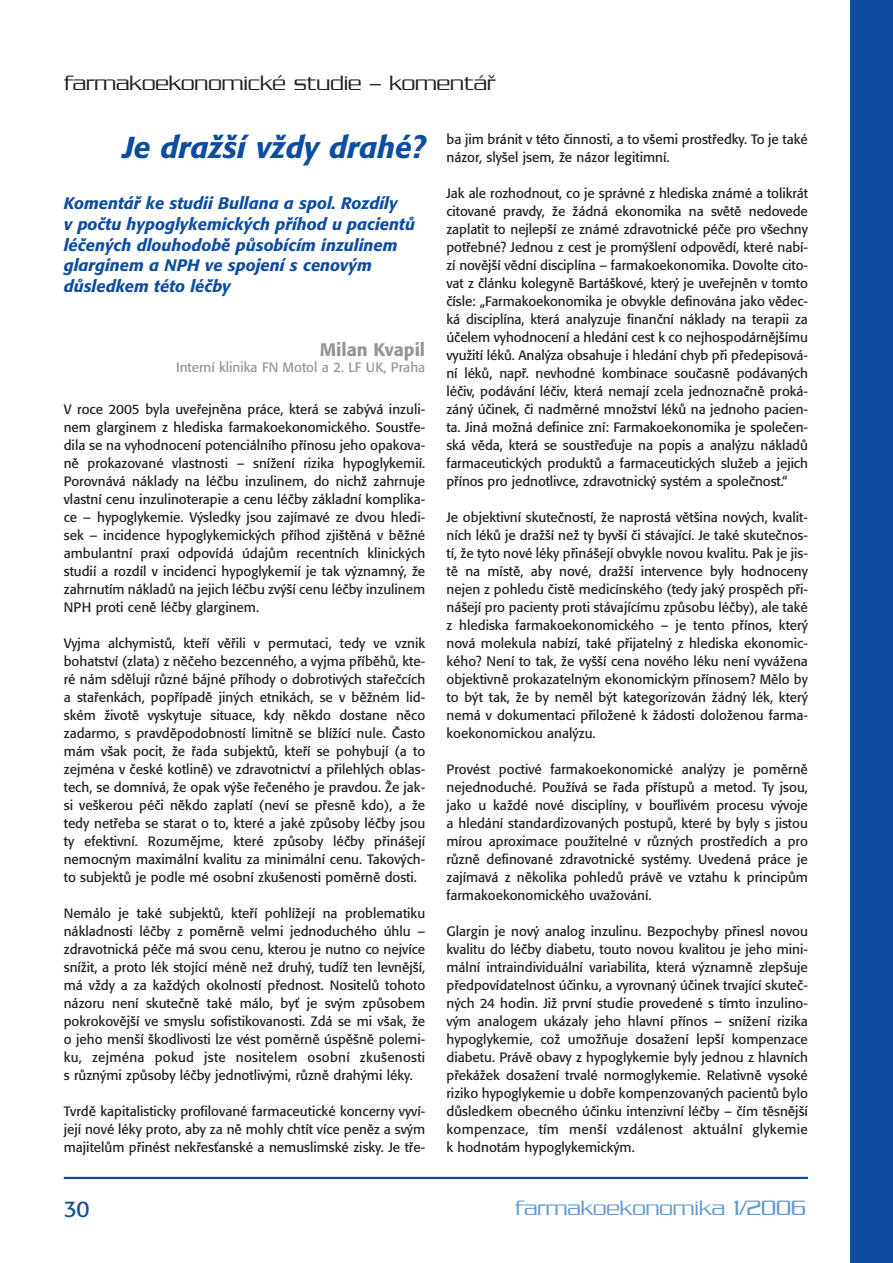
<style>
.page{position:relative;width:893px;height:1263px;background:#fff}
.page>*{position:absolute;margin:0;border:0;box-sizing:border-box;transform-origin:0 0}
.t1{font:italic 500 30px "Formata CE";color:#0d4da1}
.t2{font:300 22.5px "Serpentine CE";color:#231f20}
.t3{font:300 22.5px "Serpentine CE";color:#6599d1}
.t4{font:22.5px "Formata CE";color:#0d4da1}
.t5{font:500 18px "Formata CE";color:#939598}
.t6{font:italic 500 16.5px/20.7px "Formata CE";color:#0d4da1}
.t7{font:13.5px/18px "Formata CE";color:#231f20;text-align:justify}
.t8{font:13.5px "Formata CE";color:#939598}
</style>
<div class="page">
<div style="left:850px;top:0;width:43px;height:1263px;background:#0d4da1"></div>
<hr style="left:64px;top:1177px;width:744px;height:2px;background:#0d4da1">
<h2 class="t2" style="left:64px;top:72px;width:433px">farmakoekonomické studie – komentář</h2>
<h1 class="t1" style="left:123px;top:134px;width:304px">Je dražší vždy drahé?</h1>
<p class="t6" style="left:64px;top:195px;width:353px">Komentář ke studii Bullana a spol. Rozdíly<br>v počtu hypoglykemických příhod u pacientů léčených dlouhodobě působícím inzulinem glarginem a NPH ve spojení s cenovým důsledkem této léčby</p>
<h3 class="t5" style="left:320px;top:341px;width:107px">Milan Kvapil</h3>
<p class="t8" style="left:176px;top:362px;width:251px">Interní klinika FN Motol a 2. LF UK, Praha</p>
<p class="t7" style="left:64px;top:401px;width:363px">V roce 2005 byla uveřejněna práce, která se zabývá inzuli&shy;nem glarginem z hlediska farmakoekonomického. Soustře&shy;dila se na vyhodnocení potenciálního přínosu jeho opakova&shy;ně prokazované vlastnosti – snížení rizika hypoglykemií.<br>Porovnává náklady na léčbu inzulinem, do nichž zahrnuje vlastní cenu inzulinoterapie a cenu léčby základní komplika&shy;ce – hypoglykemie. Výsledky jsou zajímavé ze dvou hledi&shy;sek – incidence hypoglykemických příhod zjištěná v běžné ambulantní praxi odpovídá údajům recentních klinických studií a rozdíl v incidenci hypoglykemií je tak významný, že zahrnutím nákladů na jejich léčbu zvýší cenu léčby inzulinem NPH proti ceně léčby glarginem.</p>
<p class="t7" style="left:64px;top:635px;width:363px">Vyjma alchymistů, kteří věřili v permutaci, tedy ve vznik bohatství (zlata) z něčeho bezcenného, a vyjma příběhů, kte&shy;ré nám sdělují různé bájné příhody o dobrotivých stařečcích a stařenkách, popřípadě jiných etnikách, se v běžném lid&shy;ském životě vyskytuje situace, kdy někdo dostane něco zadarmo, s pravděpodobností limitně se blížící nule. Často mám však pocit, že řada subjektů, kteří se pohybují (a to zejména v české kotlině) ve zdravotnictví a přilehlých oblas&shy;tech, se domnívá, že opak výše řečeného je pravdou. Že jak&shy;si veškerou péči někdo zaplatí (neví se přesně kdo), a že tedy netřeba se starat o to, které a jaké způsoby léčby jsou ty efektivní. Rozumějme, které způsoby léčby přinášejí nemocným maximální kvalitu za minimální cenu. Takových&shy;to subjektů je podle mé osobní zkušenosti poměrně dosti.</p>
<p class="t7" style="left:64px;top:905px;width:363px">Nemálo je také subjektů, kteří pohlížejí na problematiku nákladnosti léčby z poměrně velmi jednoduchého úhlu – zdravotnická péče má svou cenu, kterou je nutno co nejvíce snížit, a proto lék stojící méně než druhý, tudíž ten levnější, má vždy a za každých okolností přednost. Nositelů tohoto názoru není skutečně také málo, byť je svým způsobem pokrokovější ve smyslu sofistikovanosti. Zdá se mi však, že o jeho menší škodlivosti lze vést poměrně úspěšně polemi&shy;ku, zejména pokud jste nositelem osobní zkušenosti s různými způsoby léčby jednotlivými, různě drahými léky.</p>
<p class="t7" style="left:64px;top:1103px;width:363px">Tvrdě kapitalisticky profilované farmaceutické koncerny vyví&shy;její nové léky proto, aby za ně mohly chtít více peněz a svým majitelům přinést nekřesťanské a nemuslimské zisky. Je tře-</p>
<p class="t7" style="left:446px;top:131px;width:363px">ba jim bránit v této činnosti, a to všemi prostředky. To je také názor, slyšel jsem, že názor legitimní.</p>
<p class="t7" style="left:446px;top:185px;width:363px">Jak ale rozhodnout, co je správné z hlediska známé a tolikrát citované pravdy, že žádná ekonomika na světě nedovede zaplatit to nejlepší ze známé zdravotnické péče pro všechny potřebné? Jednou z cest je promýšlení odpovědí, které nabí&shy;zí novější vědní disciplína – farmakoekonomika. Dovolte cito&shy;vat z článku kolegyně Bartáškové, který je uveřejněn v tomto čísle: „Farmakoekonomika je obvykle definována jako vědec&shy;ká disciplína, která analyzuje finanční náklady na terapii za účelem vyhodnocení a hledání cest k co nejhospodárnějšímu využití léků. Analýza obsahuje i hledání chyb při předepisová&shy;ní léků, např. nevhodné kombinace současně podávaných léčiv, podávání léčiv, která nemají zcela jednoznačně proká&shy;záný účinek, či nadměrné množství léků na jednoho pacien&shy;ta. Jiná možná definice zní: Farmakoekonomika je společen&shy;ská věda, která se soustřeďuje na popis a analýzu nákladů farmaceutických produktů a farmaceutických služeb a jejich přínos pro jednotlivce, zdravotnický systém a společnost.“</p>
<p class="t7" style="left:446px;top:509px;width:363px">Je objektivní skutečností, že naprostá většina nových, kvalit&shy;ních léků je dražší než ty byvší či stávající. Je také skutečnos&shy;tí, že tyto nové léky přinášejí obvykle novou kvalitu. Pak je jis&shy;tě na místě, aby nové, dražší intervence byly hodnoceny nejen z pohledu čistě medicínského (tedy jaký prospěch při&shy;nášejí pro pacienty proti stávajícímu způsobu léčby), ale také z hlediska farmakoekonomického – je tento přínos, který nová molekula nabízí, také přijatelný z hlediska ekonomic&shy;kého? Není to tak, že vyšší cena nového léku není vyvážena objektivně prokazatelným ekonomickým přínosem? Mělo by to být tak, že by neměl být kategorizován žádný lék, který nemá v dokumentaci přiložené k žádosti doloženou farma&shy;koekonomickou analýzu.</p>
<p class="t7" style="left:446px;top:761px;width:363px">Provést poctivé farmakoekonomické analýzy je poměrně nejednoduché. Používá se řada přístupů a metod. Ty jsou, jako u každé nové disciplíny, v bouřlivém procesu vývoje a hledání standardizovaných postupů, které by byly s jistou mírou aproximace použitelné v různých prostředích a pro různě definované zdravotnické systémy. Uvedená práce je zajímavá z několika pohledů právě ve vztahu k principům farmakoekonomického uvažování.</p>
<p class="t7" style="left:446px;top:923px;width:363px">Glargin je nový analog inzulinu. Bezpochyby přinesl novou kvalitu do léčby diabetu, touto novou kvalitou je jeho mini&shy;mální intraindividuální variabilita, která významně zlepšuje předpovídatelnost účinku, a vyrovnaný účinek trvající skuteč&shy;ných 24 hodin. Již první studie provedené s tímto inzulino&shy;vým analogem ukázaly jeho hlavní přínos – snížení rizika hypoglykemie, což umožňuje dosažení lepší kompenzace diabetu. Právě obavy z hypoglykemie byly jednou z hlavních překážek dosažení trvalé normoglykemie. Relativně vysoké riziko hypoglykemie u dobře kompenzovaných pacientů bylo důsledkem obecného účinku intenzivní léčby – čím těsnější kompenzace, tím menší vzdálenost aktuální glykemie k hodnotám hypoglykemickým.</p>
<h2 class="t4" style="left:64px;top:1200px;width:27px">30</h2>
<h2 class="t3" style="left:515px;top:1197px;width:293px">farmakoekonomika 1/2006</h2>
</div>
